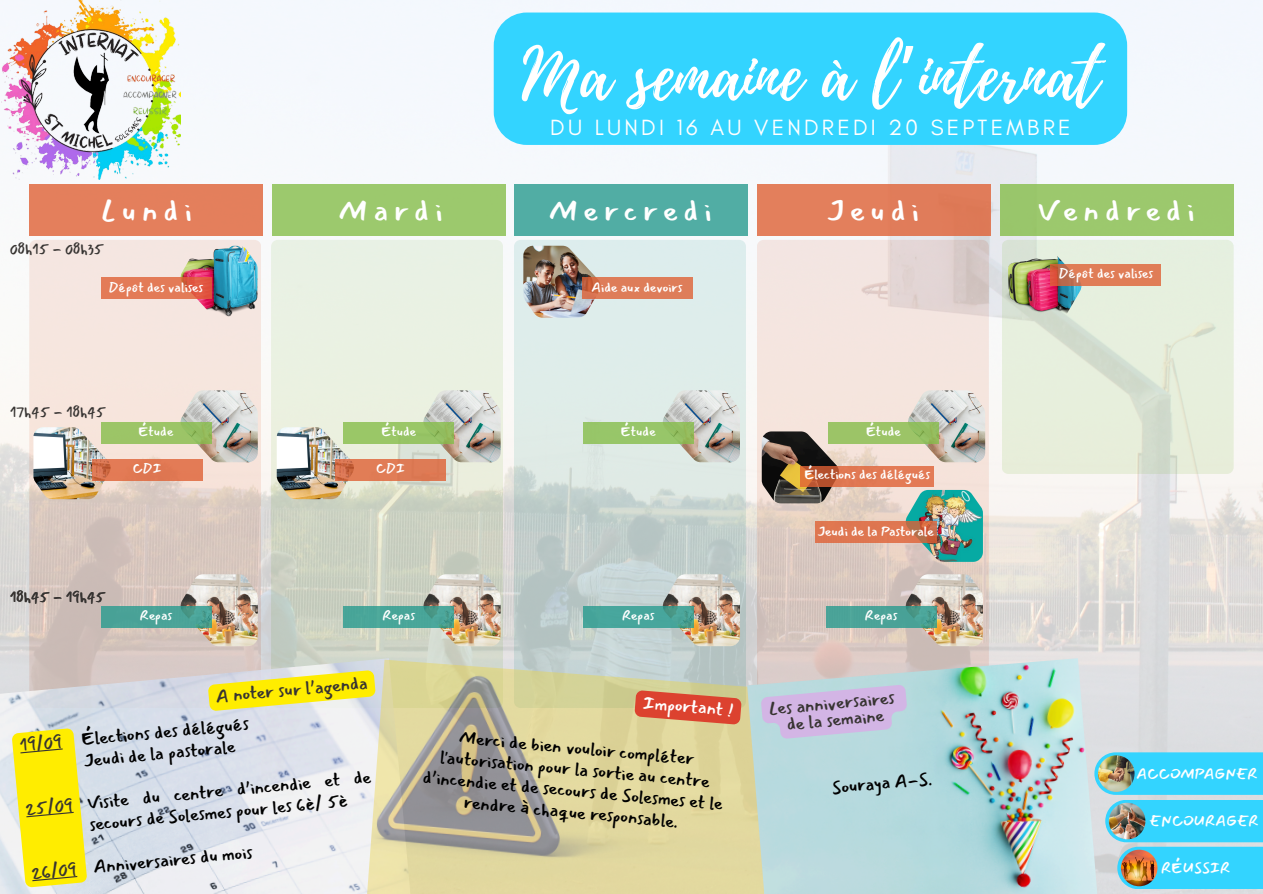
<style>
.page{position:relative;width:1263px;height:894px;background:#fff}
.page>*{position:absolute;margin:0;border:0;box-sizing:border-box;transform-origin:0 0}
.t1{font:70.2px "Playlist Script";color:#fff}
.t2{font:30px "Mansalva";letter-spacing:.2em;color:#fff}
.t3{font:22.5px "Glacial Indifference";letter-spacing:.145em;color:#fff}
.t4{font:17.85px/21.5px "Mansalva";color:#000}
.t5{font:17.85px/17px "Mansalva";color:#373432;text-align:center}
.t6{font:17.85px "Mansalva";color:#fff}
.t7{font:15px "Mansalva";color:#373432}
.t8{font:15px "Mansalva";color:#fff}
.t9{font:13.5px "Mansalva";color:#fff}
.s1{font-family:"Noto Sans Gurmukhi"}
</style>
<div class="page">
<img style="left:0;top:0;width:1263px;height:893px">
<img style="left:181px;top:390px;width:77px;height:72px">
<div style="left:101px;top:422px;width:110px;height:21px;background:linear-gradient(to right,#9fc76a,#95be60)"></div>
<img style="left:663px;top:390px;width:77px;height:72px">
<div style="left:583px;top:422px;width:110px;height:21px;background:#97c669"></div>
<img style="left:423px;top:390px;width:78px;height:72px">
<div style="left:344px;top:422px;width:110px;height:21px;background:#9ac767"></div>
<img style="left:908px;top:390px;width:77px;height:72px">
<div style="left:828px;top:422px;width:111px;height:21px;background:linear-gradient(to right,#9fc66a,#94be60)"></div>
<img style="left:762px;top:431px;width:77px;height:72px">
<svg style="left:800px;top:466px;width:134px;height:20px;fill:#e17853"></svg>
<img style="left:33px;top:427px;width:78px;height:72px">
<svg style="left:92px;top:459px;width:110px;height:21px;fill:#e17954"></svg>
<img style="left:277px;top:427px;width:77px;height:72px">
<svg style="left:335px;top:459px;width:111px;height:21px;fill:#de7b55"></svg>
<img style="left:0;top:658px;width:416px;height:235px">
<img style="left:367px;top:659px;width:380px;height:234px">
<svg style="left:1002px;top:240px;width:232px;height:234px;fill:#e7efdd"></svg>
<img style="left:181px;top:246px;width:77px;height:71px">
<svg style="left:101px;top:277px;width:110px;height:22px;fill:#e37b57"></svg>
<img style="left:1004px;top:246px;width:77px;height:71px">
<svg style="left:1051px;top:264px;width:110px;height:22px;fill:#e07d57"></svg>
<svg style="left:1097px;top:752px;width:166px;height:136px"></svg>
<img style="left:1098px;top:755px;width:36px;height:36px;border-radius:50%">
<img style="left:747px;top:658px;width:350px;height:235px">
<div style="left:515px;top:184px;width:233px;height:51px;background:#51ada4"></div>
<div style="left:758px;top:184px;width:233px;height:51px;background:#e37f5c"></div>
<div style="left:1000px;top:184px;width:234px;height:51px;background:#9cc86d"></div>
<div style="left:272px;top:184px;width:233px;height:51px;background:#9cc96d"></div>
<div style="left:29px;top:184px;width:234px;height:51px;background:#e47f5c"></div>
<img style="left:523px;top:246px;width:77px;height:71px">
<svg style="left:582px;top:277px;width:110px;height:22px;fill:#de7d59"></svg>
<img style="left:1px;top:0;width:179px;height:179px">
<img style="left:906px;top:490px;width:77px;height:71px">
<svg style="left:815px;top:521px;width:121px;height:22px;fill:#de7650"></svg>
<img style="left:181px;top:574px;width:77px;height:72px">
<svg style="left:101px;top:605px;width:110px;height:22px;fill:#4aa297"></svg>
<img style="left:423px;top:574px;width:78px;height:72px">
<svg style="left:344px;top:605px;width:110px;height:22px;fill:#49a699"></svg>
<img style="left:663px;top:574px;width:77px;height:72px">
<svg style="left:583px;top:605px;width:110px;height:22px;fill:#47a69c"></svg>
<img style="left:906px;top:574px;width:77px;height:72px">
<svg style="left:826px;top:605px;width:110px;height:22px;fill:#4aa398"></svg>
<svg style="left:208px;top:669px;width:168px;height:42px"></svg>
<svg style="left:634px;top:689px;width:108px;height:35px"></svg>
<svg style="left:761px;top:684px;width:148px;height:56px"></svg>
<div style="left:494px;top:13px;width:633px;height:132px;background:#33d4ff;border-radius:33px"></div>
<svg style="left:12px;top:727px;width:75px;height:160px"></svg>
<h4 class="t1" style="left:522px;top:25px;width:579px">Ma semaine à l<span class="s1">’</span>internat</h4>
<h4 class="t3" style="left:550px;top:114px;width:522px">DU LUNDI 16 AU VENDREDI 20 SEPTEMBRE</h4>
<h4 class="t2" style="left:101px;top:194px;width:92px">Lundi</h4>
<h4 class="t2" style="left:340px;top:194px;width:104px">Mardi</h4>
<h4 class="t2" style="left:550px;top:194px;width:163px">Mercredi</h4>
<h4 class="t2" style="left:827px;top:194px;width:93px">Jeudi</h4>
<h4 class="t2" style="left:1038px;top:194px;width:158px">Vendredi</h4>
<p class="t7" style="left:10px;top:240px;width:95px">08h15 - 08h35</p>
<p class="t9" style="left:109px;top:279px;width:96px">Dépôt des valises</p>
<p class="t7" style="left:10px;top:403px;width:97px">17h45 - 18h45</p>
<p class="t9" style="left:592px;top:279px;width:92px">Aide aux devoirs</p>
<p class="t9" style="left:139px;top:424px;width:36px">Étude</p>
<h2 class="t9" style="left:381px;top:424px;width:36px">Étude</h2>
<h3 class="t9" style="left:621px;top:424px;width:36px">Étude</h3>
<h2 class="t9" style="left:866px;top:424px;width:36px">Étude</h2>
<h6 class="t9" style="left:804px;top:466px;width:127px">Élections des délégués</h6>
<p class="t9" style="left:133px;top:461px;width:31px">CDI</p>
<p class="t9" style="left:376px;top:461px;width:31px">CDI</p>
<p class="t7" style="left:10px;top:588px;width:97px">18h45 - 19h45</p>
<p class="t9" style="left:817px;top:523px;width:118px">Jeudi de la Pastorale</p>
<p class="t9" style="left:140px;top:608px;width:34px">Repas</p>
<p class="t9" style="left:383px;top:608px;width:34px">Repas</p>
<p class="t9" style="left:622px;top:608px;width:34px">Repas</p>
<p class="t9" style="left:865px;top:608px;width:34px">Repas</p>
<h6 class="t5" style="left:215px;top:687px;width:154px;rotate:-5deg">A noter sur l’agenda</h6>
<h4 class="t4" style="left:81px;top:728px;width:169px;rotate:-5deg">Élections des délégués<br>Jeudi de la pastorale</h4>
<p class="t4" style="left:87px;top:791px;width:286px;rotate:-5deg">Visite du centre d’incendie et de secours de Solesmes pour les 6è/ 5è</p>
<h4 class="t4" style="left:93px;top:855px;width:161px;rotate:-5deg">Anniversaires du mois</h4>
<h4 class="t5" style="left:19px;top:736px;width:44px;rotate:-5deg">19/09</h4>
<p class="t5" style="left:25px;top:800px;width:49px;rotate:-5deg">25/09</p>
<h5 class="t5" style="left:31px;top:864px;width:47px;rotate:-5deg">26/09</h5>
<h6 class="t6" style="left:643px;top:692px;width:93px;rotate:5deg">Important !</h6>
<p class="t5" style="left:768px;top:700px;width:128px;rotate:-5deg">Les anniversaires de la semaine</p>
<p class="t4" style="left:461px;top:726px;width:237px;rotate:5deg">Merci de bien vouloir compléter</p>
<p class="t4" style="left:424px;top:766px;width:302px;text-align:center;rotate:5deg">d’incendie et de secours de Solesmes et le rendre à chaque responsable.</p>
<p class="t4" style="left:441px;top:746px;width:272px;rotate:5deg">l'autorisation pour la sortie au centre</p>
<h4 class="t4" style="left:831px;top:776px;width:102px;rotate:-5deg">Souraya A-S.</h4>
<p class="t9" style="left:1059px;top:266px;width:96px">Dépôt des valises</p>
<p class="t8" style="left:1136px;top:765px;width:123px">ACCOMPAGNER</p>
<p class="t8" style="left:1149px;top:812px;width:111px">ENCOURAGER</p>
<p class="t8" style="left:1161px;top:859px;width:71px">RÉUSSIR</p>
</div>
